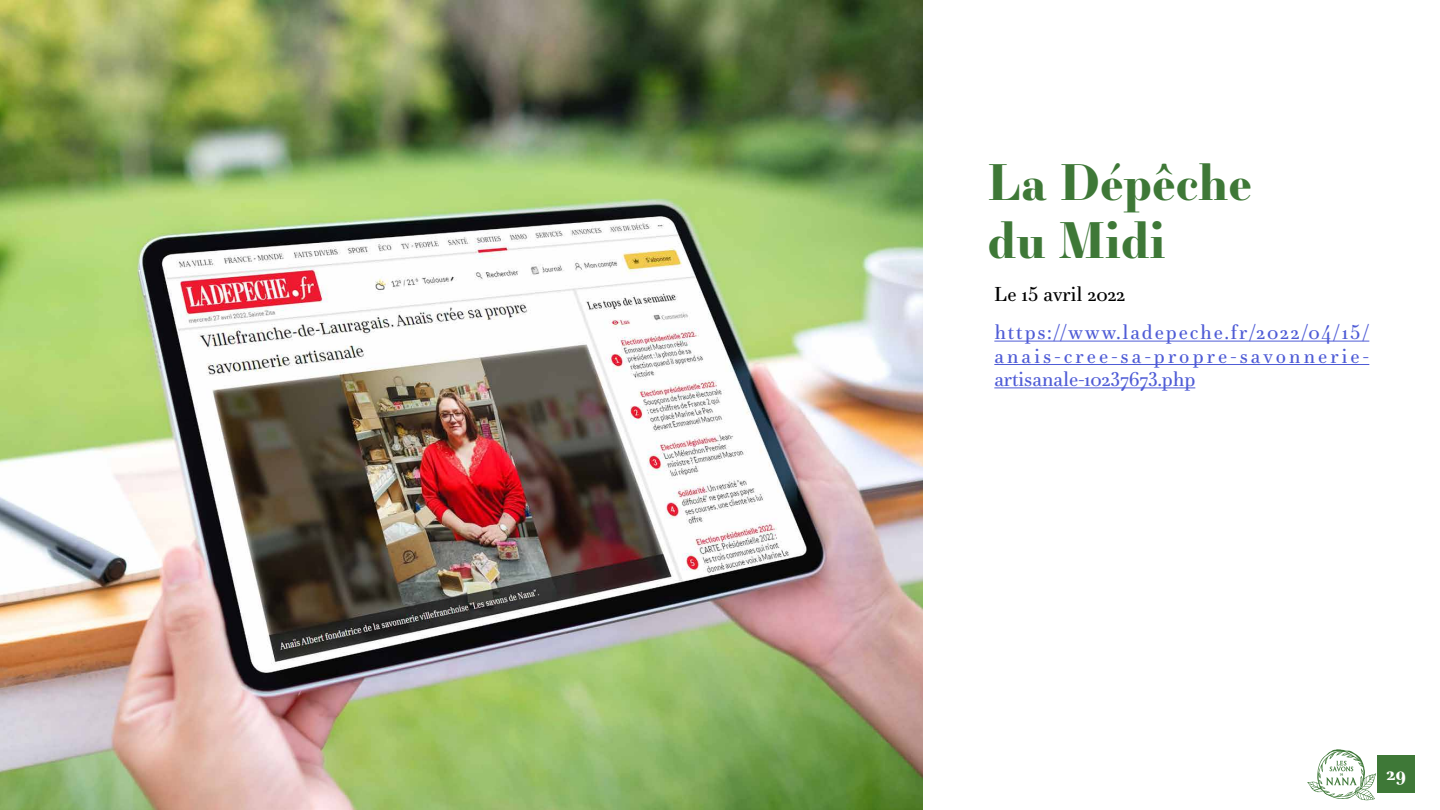
<style>
.page{position:relative;width:1440px;height:810px;background:#fff}
.page>*{position:absolute;margin:0;border:0;box-sizing:border-box;transform-origin:0 0}
.t1{font:700 48.75px/58.5px "Essonnes Display";color:#3e7837}
.t2{font:19.5px/23.4px "Essonnes Text";letter-spacing:.15em;color:#4f5cd6;text-align:justify}
.t3{font:19.5px "Essonnes Text";color:#000}
.t4{font:700 18.75px "Essonnes Text";color:#fff}
</style>
<div class="page">
<img style="left:0;top:0;width:922px;height:810px">
<div style="left:1377px;top:755px;width:37px;height:38px;background:#3e7837"></div>
<svg style="left:1307px;top:749px;width:69px;height:51px"></svg>
<hr style="left:994px;top:341px;width:375px;height:1px;background:#4f5cd6">
<hr style="left:994px;top:364px;width:375px;height:1px;background:#4f5cd6">
<hr style="left:994px;top:387px;width:201px;height:1px;background:#4f5cd6">
<h1 class="t1" style="left:988px;top:151px;width:266px">La Dépêche du Midi</h1>
<p class="t3" style="left:994px;top:280px;width:132px">Le 15 avril 2022</p>
<p class="t2" style="left:994px;top:320px;width:377px">https://www.ladepeche.fr/2022/04/15/ anais-cree-sa-propre-savonnerie&shy;artisanale-10237673.php</p>
<p class="t4" style="left:1386px;top:760px;width:21px">29</p>
</div>
